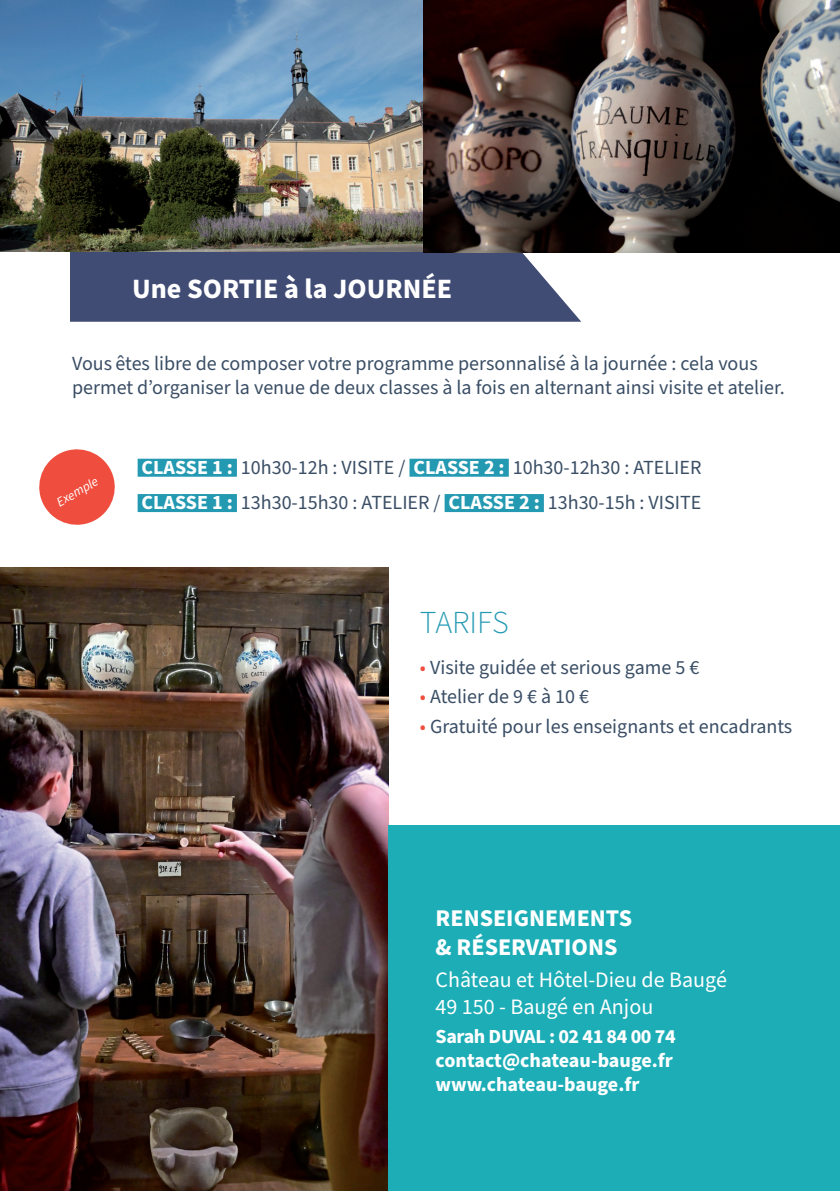
<style>
.page{position:relative;width:840px;height:1191px;background:#fff}
.page>*{position:absolute;margin:0;border:0;box-sizing:border-box;transform-origin:0 0}
.t1{font:300 32px "Source Sans Pro";color:#2399b2}
.t2{font:700 28px "Source Sans Pro";color:#fff}
.t3{font:700 24px "Source Sans Pro";color:#fff}
.t4{font:22px "Source Sans Pro";color:#fff}
.t5{font:20px/24px "Source Sans Pro";color:#3a4e65}
.t6{font:700 20px "Source Sans Pro";letter-spacing:-.015em;color:#fff}
.t7{font:italic 13.2px "Source Sans Pro";color:#fff}
.s1{font-weight:700;color:#fff}
.s2{color:#ef4d3d}
</style>
<div class="page">
<svg style="left:70px;top:252px;width:511px;height:70px;background:#4c567c"></svg>
<div style="left:137px;top:459px;width:100px;height:18px;background:#2399b2"></div>
<div style="left:409px;top:459px;width:99px;height:18px;background:#2399b2"></div>
<div style="left:137px;top:494px;width:100px;height:18px;background:#2399b2"></div>
<div style="left:444px;top:494px;width:99px;height:18px;background:#2399b2"></div>
<img style="left:0;top:0;width:839px;height:252px">
<img style="left:0;top:567px;width:388px;height:624px">
<svg style="left:39px;top:449px;width:76px;height:76px"></svg>
<div style="left:388px;top:825px;width:451px;height:366px;background:#1cadb6"></div>
<svg style="left:839px;top:0;width:1px;height:149px"></svg>
<p class="t2" style="left:132px;top:270px;width:321px">Une SORTIE à la JOURNÉE</p>
<p class="t5" style="left:72px;top:352px;width:713px">Vous êtes libre de composer votre programme personnalisé à la journée : cela vous permet d’organiser la venue de deux classes à la fois en alternant ainsi visite et atelier.</p>
<p class="t7" style="left:53px;top:495px;width:47px;rotate:-30deg">Exemple</p>
<p class="t5" style="left:141px;top:456px;width:561px"><span class="s1">CLASSE 1 :</span> 10h30-12h : VISITE / <span class="s1">CLASSE 2 :</span> 10h30-12h30 : ATELIER</p>
<p class="t5" style="left:141px;top:491px;width:561px"><span class="s1">CLASSE 1 :</span> 13h30-15h30 : ATELIER / <span class="s1">CLASSE 2 :</span> 13h30-15h : VISITE</p>
<p class="t1" style="left:420px;top:600px;width:90px">TARIFS</p>
<p class="t5" style="left:420px;top:655px;width:280px"><span class="s2">•</span> Visite guidée et serious game 5 €</p>
<p class="t5" style="left:420px;top:685px;width:170px"><span class="s2">•</span> Atelier de 9 € à 10 €</p>
<p class="t5" style="left:420px;top:715px;width:373px"><span class="s2">•</span> Gratuité pour les enseignants et encadrants</p>
<p class="t3" style="left:435px;top:902px;width:198px">RENSEIGNEMENTS</p>
<p class="t3" style="left:435px;top:931px;width:183px">&amp; RÉSERVATIONS</p>
<p class="t4" style="left:435px;top:965px;width:292px">Château et Hôtel-Dieu de Baugé</p>
<p class="t4" style="left:435px;top:991px;width:219px">49 150 - Baugé en Anjou</p>
<p class="t6" style="left:435px;top:1023px;width:241px">Sarah DUVAL : 02 41 84 00 74</p>
<p class="t6" style="left:435px;top:1047px;width:239px">contact@chateau-bauge.fr</p>
<p class="t6" style="left:435px;top:1071px;width:205px">www.chateau-bauge.fr</p>
</div>
